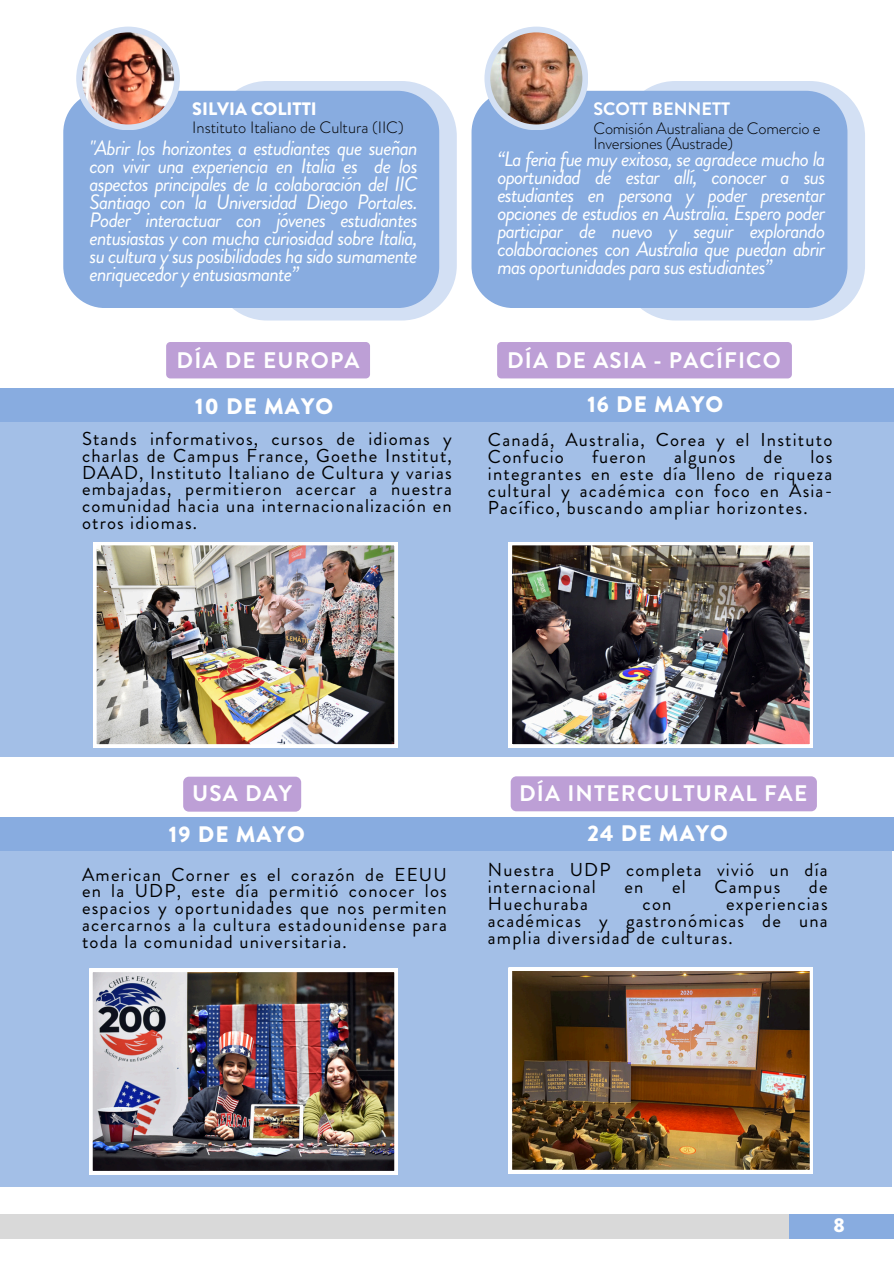
<style>
.page{position:relative;width:894px;height:1264px;background:#fff}
.page>*{position:absolute;margin:0;border:0;box-sizing:border-box;transform-origin:0 0}
.t1{font:700 22.5px "Brandon Grotesque";letter-spacing:.05em;color:#fff}
.t2{font:900 22.5px "Brandon Grotesque";letter-spacing:.05em;color:#fff}
.t3{font:italic 20.7px/18px "Brandon Grotesque";letter-spacing:-.04em;color:#fefffe;text-align:justify}
.t4{font:italic 20.7px/18px "Brandon Grotesque";letter-spacing:-.04em;color:#fff;text-align:justify}
.t5{font:900 20.1px "Brandon Grotesque";color:#fff}
.t6{font:18.6px/16.8px "Brandon Grotesque";letter-spacing:.065em;color:#000;text-align:justify}
.t7{font:900 18px "Brandon Grotesque";color:#fff}
.t8{font:700 18px "Brandon Grotesque";color:#fff}
.t9{font:300 16.5px/14.7px "Brandon Grotesque";letter-spacing:-.015em;color:#000}
</style>
<div class="page">
<div style="left:0;top:393px;width:893px;height:364px;background:#a3bfe7"></div>
<img style="left:93px;top:542px;width:304px;height:205px">
<div style="left:0;top:389px;width:893px;height:33px;background:#88ace0"></div>
<img style="left:508px;top:542px;width:304px;height:205px">
<div style="left:0;top:818px;width:891px;height:368px;background:#a3bfe7"></div>
<img style="left:508px;top:967px;width:304px;height:206px">
<img style="left:89px;top:968px;width:308px;height:206px">
<div style="left:166px;top:342px;width:204px;height:36px;background:#bd9fd6;border-radius:4px"></div>
<div style="left:497px;top:342px;width:294px;height:36px;background:#bd9fd6;border-radius:4px"></div>
<div style="left:183px;top:776px;width:118px;height:35px;background:#bd9fd6;border-radius:6px"></div>
<div style="left:510px;top:776px;width:306px;height:35px;background:#bd9fd6;border-radius:6px"></div>
<div style="left:0;top:817px;width:893px;height:33px;background:#88ace0"></div>
<div style="left:0;top:1213px;width:893px;height:25px;background:#d9d9d9"></div>
<div style="left:789px;top:1213px;width:104px;height:25px;background:#88ace0"></div>
<svg style="left:212px;top:81px;width:244px;height:239px;fill:#d3e0f4"></svg>
<div style="left:63px;top:91px;width:376px;height:217px;background:#88ace0;border-radius:42px"></div>
<div style="left:76px;top:27px;width:104px;height:103px;background:#d3e0f4;border-radius:50%"></div>
<img style="left:82px;top:32px;width:92px;height:92px;border-radius:50%">
<svg style="left:620px;top:81px;width:244px;height:239px;fill:#d3e0f4"></svg>
<div style="left:471px;top:91px;width:376px;height:217px;background:#88ace0;border-radius:42px"></div>
<div style="left:484px;top:27px;width:104px;height:103px;background:#d3e0f4;border-radius:50%"></div>
<img style="left:490px;top:32px;width:92px;height:92px;border-radius:50%">
<h1 class="t7" style="left:192px;top:96px;width:126px">SILVIA COLITTI</h1>
<h1 class="t9" style="left:192px;top:121px;width:213px">Instituto Italiano de Cultura (IIC)</h1>
<h4 class="t3" style="left:90px;top:139px;width:329px">"Abrir los horizontes a estudiantes que sueñan con vivir una experiencia en Italia es de los aspectos principales de la colaboración del IIC Santiago con la Universidad Diego Portales.<br>Poder interactuar con jóvenes estudiantes entusiastas y con mucha curiosidad sobre Italia, su cultura y sus posibilidades ha sido sumamente enriquecedor y entusiasmante”</h4>
<h4 class="t8" style="left:593px;top:96px;width:138px">SCOTT BENNETT</h4>
<p class="t4" style="left:497px;top:150px;width:329px">“La feria fue muy exitosa, se agradece mucho la oportunidad de estar allí, conocer a sus estudiantes en persona y poder presentar opciones de estudios en Australia. Espero poder participar de nuevo y seguir explorando colaboraciones con Australia que puedan abrir mas oportunidades para sus estudiantes”</p>
<p class="t9" style="left:593px;top:121px;width:228px">Comisión Australiana de Comercio e<br>Inversiones (Austrade)</p>
<p class="t1" style="left:176px;top:344px;width:184px">DÍA DE EUROPA</p>
<h3 class="t1" style="left:507px;top:344px;width:275px">DÍA DE ASIA - PACÍFICO</h3>
<p class="t2" style="left:195px;top:390px;width:139px">10 DE MAYO</p>
<p class="t2" style="left:587px;top:388px;width:137px">16 DE MAYO</p>
<h1 class="t6" style="left:488px;top:431px;width:346px">Canadá, Australia, Corea y el Instituto<br>Confucio</h1>
<h1 class="t6" style="left:82px;top:430px;width:371px">Stands informativos, cursos de idiomas y charlas de Campus France, Goethe Institut, DAAD, Instituto Italiano de Cultura y varias embajadas, permitieron acercar a nuestra comunidad hacia una internacionalización en otros idiomas.</h1>
<h1 class="t6" style="left:592px;top:448px;width:55px">fueron</h1>
<h1 class="t6" style="left:673px;top:448px;width:63px">algunos</h1>
<h1 class="t6" style="left:763px;top:448px;width:20px">de</h1>
<h1 class="t6" style="left:488px;top:448px;width:346px;text-indent:322px">los integrantes en este día lleno de riqueza cultural y académica con foco en Asia-Pacífico, buscando ampliar horizontes.</h1>
<h1 class="t1" style="left:192px;top:777px;width:101px">USA DAY</h1>
<h1 class="t1" style="left:519px;top:777px;width:289px">DÍA INTERCULTURAL FAE</h1>
<h4 class="t2" style="left:169px;top:818px;width:137px">19 DE MAYO</h4>
<p class="t2" style="left:587px;top:817px;width:142px">24 DE MAYO</p>
<h4 class="t6" style="left:488px;top:861px;width:341px">Nuestra UDP completa vivió un día internacional</h4>
<p class="t6" style="left:82px;top:866px;width:366px">American Corner es el corazón de EEUU en la UDP, este día permitió conocer los espacios y oportunidades que nos permiten acercarnos a la cultura estadounidense para toda la comunidad universitaria.</p>
<h4 class="t6" style="left:624px;top:878px;width:20px">en</h4>
<h4 class="t6" style="left:672px;top:878px;width:15px">el</h4>
<h4 class="t6" style="left:714px;top:878px;width:67px">Campus</h4>
<h4 class="t6" style="left:808px;top:878px;width:20px">de</h4>
<h4 class="t6" style="left:488px;top:895px;width:101px">Huechuraba</h4>
<h4 class="t6" style="left:642px;top:895px;width:30px">con</h4>
<h4 class="t6" style="left:488px;top:895px;width:341px;text-indent:238px">experiencias académicas y gastronómicas de una amplia diversidad de culturas.</h4>
<h1 class="t5" style="left:833px;top:1211px;width:13px">8</h1>
</div>
